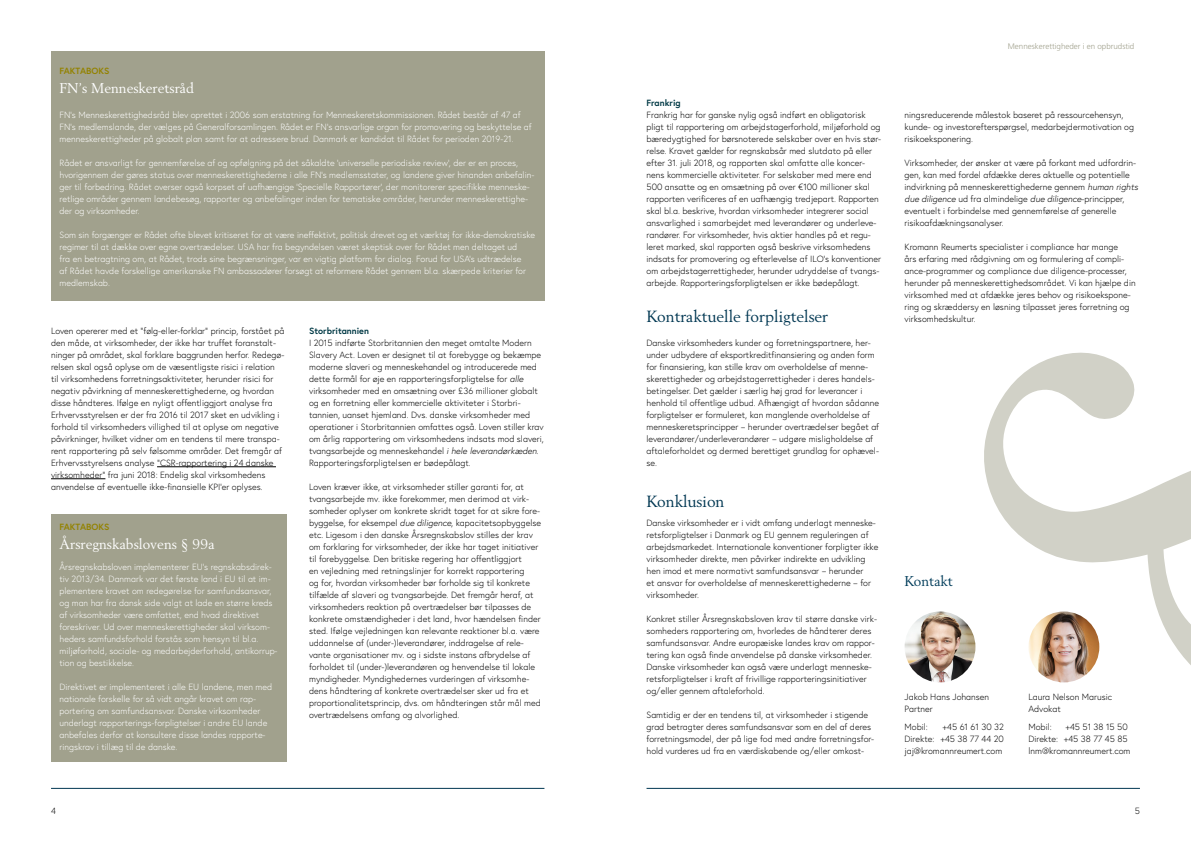
<style>
.page{position:relative;width:1191px;height:842px;background:#fff}
.page>*{position:absolute;margin:0;border:0;box-sizing:border-box;transform-origin:0 0}
.t1{font:16px "Berling LT Std";color:#003752}
.t2{font:14px "Berling LT Std";color:#fff}
.t3{font:14px "Berling LT Std";color:#003c5a}
.t4{font:300 9px/12px "Europa";color:#000}
.t5{font:300 9px/12px "Europa";color:#fff}
.t6{font:700 9px "Europa";color:#003945}
.t7{font:700 9px "Europa";color:#938200}
.t8{font:300 8px "Frutiger LT Std";color:#a1a18d}
.s1{font-style:italic}
</style>
<div class="page">
<hr style="left:51px;top:788px;width:493px;height:1px;background:#003752">
<hr style="left:646px;top:788px;width:494px;height:1px;background:#003752">
<div style="left:51px;top:514px;width:235px;height:247px;background:#a1a18d"></div>
<div style="left:51px;top:51px;width:493px;height:249px;background:#a1a18d"></div>
<hr style="left:157px;top:467px;width:119px;height:1px;background:#000">
<hr style="left:51px;top:479px;width:54px;height:1px;background:#000">
<img style="left:904px;top:611px;width:71px;height:71px;border-radius:35px">
<svg style="left:980px;top:352px;width:211px;height:437px"></svg>
<p class="t7" style="left:60px;top:65px;width:51px">FAKTABOKS</p>
<h2 class="t2" style="left:60px;top:79px;width:136px">FN’s Menneskeretsråd</h2>
<p class="t5" style="left:60px;top:109px;width:473px">FN’s Menneskerettighedsråd blev oprettet i 2006 som erstatning for Menneskeretskommissionen. Rådet består af 47 af<br>FN’s medlemslande, der vælges på Generalforsamlingen. Rådet er FN’s ansvarlige organ for promovering og beskyttelse af menneskerettigheder på globalt plan samt for at adressere brud. Danmark er kandidat til Rådet for perioden 2019-21.</p>
<p class="t5" style="left:60px;top:157px;width:476px">Rådet er ansvarligt for gennemførelse af og opfølgning på det såkaldte ‘universelle periodiske review’, der er en proces, hvorigennem der gøres status over menneskerettighederne i alle FN’s medlemsstater, og landene giver hinanden anbefalin&shy;ger til forbedring. Rådet overser også korpset af uafhængige ‘Specielle Rapportører’, der monitorerer specifikke menneske&shy;retlige områder gennem landebesøg, rapporter og anbefalinger inden for tematiske områder, herunder menneskerettighe&shy;der og virksomheder.</p>
<p class="t5" style="left:60px;top:229px;width:477px">Som sin forgænger er Rådet ofte blevet kritiseret for at være ineffektivt, politisk drevet og et værktøj for ikke-demokratiske regimer til at dække over egne overtrædelser. USA har fra begyndelsen været skeptisk over for Rådet men deltaget ud<br>fra en betragtning om, at Rådet, trods sine begrænsninger, var en vigtig platform for dialog. Forud for USA’s udtrædelse<br>af Rådet havde forskellige amerikanske FN ambassadører forsøgt at reformere Rådet gennem bl.a. skærpede kriterier for medlemskab.</p>
<p class="t4" style="left:51px;top:325px;width:235px">Loven opererer med et “følg-eller-forklar” princip, forstået på den måde, at virksomheder, der ikke har truffet foranstalt&shy;ninger på området, skal forklare baggrunden herfor. Redegø&shy;relsen skal også oplyse om de væsentligste risici i relation til virksomhedens forretningsaktiviteter, herunder risici for negativ påvirkning af menneskerettighederne, og hvordan disse håndteres. Ifølge en nyligt offentliggjort analyse fra Erhvervsstyrelsen er der fra 2016 til 2017 sket en udvikling i forhold til virksomheders villighed til at oplyse om negative påvirkninger, hvilket vidner om en tendens til mere transpa&shy;rent rapportering på selv følsomme områder. Det fremgår af Erhvervsstyrelsens analyse “CSR-rapportering i 24 danske virksomheder” fra juni 2018: Endelig skal virksomhedens anvendelse af eventuelle ikke-finansielle KPI’er oplyses.</p>
<p class="t6" style="left:309px;top:325px;width:61px">Storbritannien</p>
<p class="t4" style="left:309px;top:337px;width:236px">I 2015 indførte Storbritannien den meget omtalte Modern Slavery Act. Loven er designet til at forebygge og bekæmpe moderne slaveri og menneskehandel og introducerede med dette formål for øje en rapporteringsforpligtelse for <span class="s1">alle </span>virksomheder med en omsætning over £36 millioner globalt og en forretning eller kommercielle aktiviteter i Storbri&shy;tannien, uanset hjemland. Dvs. danske virksomheder med operationer i Storbritannien omfattes også. Loven stiller krav om årlig rapportering om virksomhedens indsats mod slaveri, tvangsarbejde og menneskehandel <span class="s1">i hele leverandørkæden</span>.<br>Rapporteringsforpligtelsen er bødepålagt.</p>
<p class="t4" style="left:309px;top:481px;width:234px">Loven kræver ikke, at virksomheder stiller garanti for, at tvangsarbejde mv. ikke forekommer, men derimod at virk&shy;somheder oplyser om konkrete skridt taget for at sikre fore&shy;byggelse, for eksempel <span class="s1">due diligence</span>, kapacitetsopbyggelse etc. Ligesom i den danske Årsregnskabslov stilles der krav om forklaring for virksomheder, der ikke har taget initiativer til forebyggelse. Den britiske regering har offentliggjort<br>en vejledning med retningslinjer for korrekt rapportering<br>og for, hvordan virksomheder bør forholde sig til konkrete tilfælde af slaveri og tvangsarbejde. Det fremgår heraf, at virksomheders reaktion på overtrædelser bør tilpasses de konkrete omstændigheder i det land, hvor hændelsen finder sted. Ifølge vejledningen kan relevante reaktioner bl.a. være uddannelse af (under-)leverandører, inddragelse af rele&shy;vante organisationer mv. og i sidste instans afbrydelse af forholdet til (under-)leverandøren og henvendelse til lokale myndigheder. Myndighedernes vurderingen af virksomhe&shy;dens håndtering af konkrete overtrædelser sker ud fra et proportionalitetsprincip, dvs. om håndteringen står mål med overtrædelsens omfang og alvorlighed.</p>
<p class="t7" style="left:60px;top:520px;width:51px">FAKTABOKS</p>
<h2 class="t2" style="left:60px;top:535px;width:157px">Årsregnskabslovens § 99a</h2>
<p class="t5" style="left:60px;top:561px;width:219px">Årsregnskabsloven implementerer EU’s regnskabsdirek&shy;tiv 2013/34. Danmark var det første land i EU til at im&shy;plementere kravet om redegørelse for samfundsansvar, og man har fra dansk side valgt at lade en større kreds af virksomheder være omfattet, end hvad direktivet foreskriver. Ud over menneskerettigheder skal virksom&shy;heders samfundsforhold forstås som hensyn til bl.a. miljøforhold, sociale- og medarbejderforhold, antikorrup&shy;tion og bestikkelse.</p>
<p class="t5" style="left:60px;top:681px;width:214px">Direktivet er implementeret i alle EU landene, men med nationale forskelle for så vidt angår kravet om rap&shy;portering om samfundsansvar. Danske virksomheder underlagt rapporterings-forpligtelser i andre EU lande anbefales derfor at konsultere disse landes rapporte&shy;ringskrav i tillæg til de danske.</p>
<p class="t6" style="left:646px;top:97px;width:36px">Frankrig</p>
<p class="t4" style="left:646px;top:109px;width:236px">Frankrig har for ganske nylig også indført en obligatorisk pligt til rapportering om arbejdstagerforhold, miljøforhold og bæredygtighed for børsnoterede selskaber over en hvis stør&shy;relse. Kravet gælder for regnskabsår med slutdato på eller efter 31. juli 2018, og rapporten skal omfatte alle koncer&shy;nens kommercielle aktiviteter. For selskaber med mere end 500 ansatte og en omsætning på over €100 millioner skal rapporten verificeres af en uafhængig tredjepart. Rapporten skal bl.a. beskrive, hvordan virksomheder integrerer social ansvarlighed i samarbejdet med leverandører og underleve&shy;randører. For virksomheder, hvis aktier handles på et regu&shy;leret marked, skal rapporten også beskrive virksomhedens indsats for promovering og efterlevelse af ILO’s konventioner om arbejdstagerrettigheder, herunder udryddelse af tvangs&shy;arbejde. Rapporteringsforpligtelsen er ikke bødepålagt.</p>
<h1 class="t1" style="left:646px;top:307px;width:183px">Kontraktuelle forpligtelser</h1>
<p class="t4" style="left:646px;top:337px;width:234px">Danske virksomheders kunder og forretningspartnere, her&shy;under udbydere af eksportkreditfinansiering og anden form for finansiering, kan stille krav om overholdelse af menne&shy;skerettigheder og arbejdstagerrettigheder i deres handels&shy;betingelser. Det gælder i særlig høj grad for leverancer i henhold til offentlige udbud. Afhængigt af hvordan sådanne forpligtelser er formuleret, kan manglende overholdelse af menneskeretsprincipper − herunder overtrædelser begået af leverandører/underleverandører − udgøre misligholdelse af aftaleforholdet og dermed berettiget grundlag for ophævel&shy;se.</p>
<h1 class="t1" style="left:646px;top:492px;width:79px">Konklusion</h1>
<p class="t4" style="left:646px;top:517px;width:233px">Danske virksomheder er i vidt omfang underlagt menneske&shy;retsforpligtelser i Danmark og EU gennem reguleringen af arbejdsmarkedet. Internationale konventioner forpligter ikke virksomheder direkte, men påvirker indirekte en udvikling hen imod et mere normativt samfundsansvar − herunder<br>et ansvar for overholdelse af menneskerettighederne − for virksomheder.</p>
<p class="t4" style="left:646px;top:613px;width:232px">Konkret stiller Årsregnskabsloven krav til større danske virk&shy;somheders rapportering om, hvorledes de håndterer deres samfundsansvar. Andre europæiske landes krav om rappor&shy;tering kan også finde anvendelse på danske virksomheder.<br>Danske virksomheder kan også være underlagt menneske&shy;retsforpligtelser i kraft af frivillige rapporteringsinitiativer og/eller gennem aftaleforhold.</p>
<p class="t4" style="left:646px;top:709px;width:229px">Samtidig er der en tendens til, at virksomheder i stigende grad betragter deres samfundsansvar som en del af deres forretningsmodel, der på lige fod med andre forretningsfor&shy;hold vurderes ud fra en værdiskabende og/eller omkost-</p>
<p class="t8" style="left:1007px;top:41px;width:128px">Menneskerettigheder i en opbrudstid</p>
<p class="t4" style="left:904px;top:109px;width:231px">ningsreducerende målestok baseret på ressourcehensyn, kunde- og investorefterspørgsel, medarbejdermotivation og risikoeksponering.</p>
<p class="t4" style="left:904px;top:157px;width:235px">Virksomheder, der ønsker at være på forkant med udfordrin&shy;gen, kan med fordel afdække deres aktuelle og potentielle indvirkning på menneskerettighederne gennem <span class="s1">human rights due diligence</span> ud fra almindelige <span class="s1">due diligence</span>-principper, eventuelt i forbindelse med gennemførelse af generelle risikoafdækningsanalyser.</p>
<p class="t4" style="left:904px;top:241px;width:233px">Kromann Reumerts specialister i compliance har mange<br>års erfaring med rådgivning om og formulering af compli&shy;ance-programmer og compliance due diligence-processer, herunder på menneskerettighedsområdet. Vi kan hjælpe din virksomhed med at afdække jeres behov og risikoekspone&shy;ring og skræddersy en løsning tilpasset jeres forretning og virksomhedskultur.</p>
<h2 class="t3" style="left:904px;top:573px;width:50px">Kontakt</h2>
<p class="t4" style="left:904px;top:691px;width:86px">Jakob Hans Johansen<br>Partner</p>
<p class="t4" style="left:904px;top:721px;width:25px">Mobil:</p>
<p class="t4" style="left:904px;top:721px;width:101px;text-align:justify;text-indent:38px">+45 61 61 30 32<br>Direkte: +45 38 77 44 20 jaj@kromannreumert.com</p>
<p class="t4" style="left:1028px;top:691px;width:85px">Laura Nelson Marusic<br>Advokat</p>
<p class="t4" style="left:1028px;top:721px;width:25px">Mobil:</p>
<p class="t4" style="left:1028px;top:721px;width:103px;text-indent:37px">+45 51 38 15 50<br>Direkte: +45 38 77 45 85 lnm@kromannreumert.com</p>
<p class="t4" style="left:51px;top:805px;width:6px">4</p>
<p class="t4" style="left:1134px;top:805px;width:7px">5</p>
</div>
